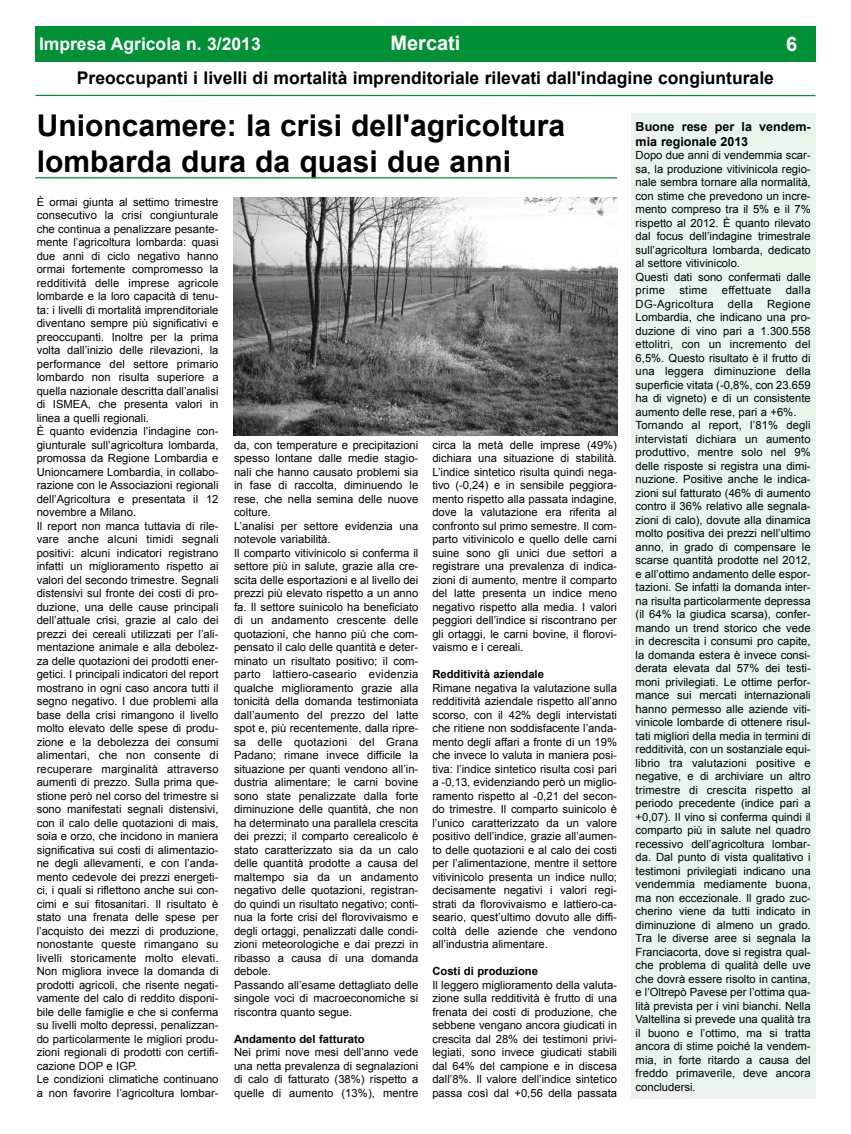
<style>
.page{position:relative;width:851px;height:1134px;background:#fff}
.page>*{position:absolute;margin:0;border:0;box-sizing:border-box;transform-origin:0 0}
.t1{font:700 30px/36px "Arial";color:#000}
.t2{font:700 20px "Arial";color:#fff}
.t3{font:700 17.5px "Arial";color:#000}
.t4{font:700 17.5px "Arial";color:#fff}
.t5{font:700 12.5px/15px "Arial";color:#000}
.t6{font:11.25px/13.5px "Arial";color:#000}
.t7{font:700 11.25px "Arial";color:#000}
.t8{font:11.25px "Arial";letter-spacing:.025em;color:#000}
</style>
<div class="page">
<div style="left:35px;top:26px;width:780px;height:36px;background:#009036"></div>
<div style="left:630px;top:113px;width:185px;height:985px;background:#ebf4eb"></div>
<hr style="left:35px;top:177px;width:582px;height:2px;background:#009036">
<hr style="left:35px;top:95px;width:780px;height:1px;background:#009036">
<img style="left:234px;top:197px;width:383px;height:238px">
<h2 class="t2" style="left:390px;top:30px;width:72px">Mercati</h2>
<h3 class="t4" style="left:39px;top:32px;width:223px">Impresa Agricola n. 3/2013</h3>
<h2 class="t2" style="left:785px;top:31px;width:13px">6</h2>
<h3 class="t3" style="left:77px;top:66px;width:698px">Preoccupanti i livelli di mortalità imprenditoriale rilevati dall'indagine congiunturale</h3>
<h1 class="t1" style="left:37px;top:108px;width:530px">Unioncamere: la crisi dell'agricoltura lombarda dura da quasi due anni</h1>
<p class="t6" style="left:37px;top:195px;width:183px">È ormai giunta al settimo trimestre consecutivo la crisi congiunturale che continua a penalizzare pesante&shy;mente l’agricoltura lombarda: quasi due anni di ciclo negativo hanno ormai fortemente compromesso la redditività delle imprese agricole lombarde e la loro capacità di tenu&shy;ta: i livelli di mortalità imprenditoriale diventano sempre più significativi e preoccupanti. Inoltre per la prima volta dall’inizio delle rilevazioni, la performance del settore primario lombardo non risulta superiore a quella nazionale descritta dall’analisi di ISMEA, che presenta valori in linea a quelli regionali.<br>È quanto evidenzia l’indagine con&shy;giunturale sull’agricoltura lombarda, promossa da Regione Lombardia e Unioncamere Lombardia, in collabo&shy;razione con le Associazioni regionali dell’Agricoltura e presentata il 12 novembre a Milano.<br>Il report non manca tuttavia di rile&shy;vare anche alcuni timidi segnali positivi: alcuni indicatori registrano infatti un miglioramento rispetto ai valori del secondo trimestre. Segnali distensivi sul fronte dei costi di pro&shy;duzione, una delle cause principali dell’attuale crisi, grazie al calo dei prezzi dei cereali utilizzati per l’ali&shy;mentazione animale e alla debolez&shy;za delle quotazioni dei prodotti ener&shy;getici. I principali indicatori del report mostrano in ogni caso ancora tutti il segno negativo. I due problemi alla base della crisi rimangono il livello molto elevato delle spese di produ&shy;zione e la debolezza dei consumi alimentari, che non consente di recuperare marginalità attraverso aumenti di prezzo. Sulla prima que&shy;stione però nel corso del trimestre si sono manifestati segnali distensivi, con il calo delle quotazioni di mais, soia e orzo, che incidono in maniera significativa sui costi di alimentazio&shy;ne degli allevamenti, e con l’anda&shy;mento cedevole dei prezzi energeti&shy;ci, i quali si riflettono anche sui con&shy;cimi e sui fitosanitari. Il risultato è stato una frenata delle spese per l’acquisto dei mezzi di produzione, nonostante queste rimangano su livelli storicamente molto elevati.<br>Non migliora invece la domanda di prodotti agricoli, che risente negati&shy;vamente del calo di reddito disponi&shy;bile delle famiglie e che si conferma su livelli molto depressi, penalizzan&shy;do particolarmente le migliori produ&shy;zioni regionali di prodotti con certifi&shy;cazione DOP e IGP.<br>Le condizioni climatiche continuano a non favorire l’agricoltura lombar-</p>
<p class="t6" style="left:234px;top:438px;width:186px">da, con temperature e precipitazioni spesso lontane dalle medie stagio&shy;nali che hanno causato problemi sia in fase di raccolta, diminuendo le rese, che nella semina delle nuove colture.<br>L’analisi per settore evidenzia una notevole variabilità.<br>Il comparto vitivinicolo si conferma il settore più in salute, grazie alla cre&shy;scita delle esportazioni e al livello dei prezzi più elevato rispetto a un anno fa. Il settore suinicolo ha beneficiato di un andamento crescente delle quotazioni, che hanno più che com&shy;pensato il calo delle quantità e deter&shy;minato un risultato positivo; il com&shy;parto lattiero-caseario evidenzia qualche miglioramento grazie alla tonicità della domanda testimoniata dall’aumento del prezzo del latte spot e, più recentemente, dalla ripre&shy;sa delle quotazioni del Grana Padano; rimane invece difficile la situazione per quanti vendono all’in&shy;dustria alimentare; le carni bovine sono state penalizzate dalla forte diminuzione delle quantità, che non ha determinato una parallela crescita dei prezzi; il comparto cerealicolo è stato caratterizzato sia da un calo delle quantità prodotte a causa del maltempo sia da un andamento negativo delle quotazioni, registran&shy;do quindi un risultato negativo; conti&shy;nua la forte crisi del florovivaismo e degli ortaggi, penalizzati dalle condi&shy;zioni meteorologiche e dai prezzi in ribasso a causa di una domanda debole.<br>Passando all’esame dettagliato delle singole voci di macroeconomiche si riscontra quanto segue.</p>
<p class="t7" style="left:234px;top:1031px;width:132px">Andamento del fatturato</p>
<p class="t6" style="left:234px;top:1045px;width:186px;text-align:justify">Nei primi nove mesi dell’anno vede una netta prevalenza di segnalazioni di calo di fatturato (38%) rispetto a quelle di aumento (13%), mentre</p>
<p class="t6" style="left:432px;top:438px;width:186px;text-align:justify">circa la metà delle imprese (49%) dichiara una situazione di stabilità.<br>L’indice sintetico risulta quindi nega&shy;tivo (-0,24) e in sensibile peggiora&shy;mento rispetto alla passata indagine, dove la valutazione era riferita al confronto sul primo semestre. Il com&shy;parto vitivinicolo e quello delle carni suine sono gli unici due settori a registrare una prevalenza di indica&shy;zioni di aumento, mentre il comparto del latte presenta un indice meno negativo rispetto alla media. I valori peggiori dell’indice si riscontrano per gli ortaggi, le carni bovine, il florovi&shy;vaismo e i cereali.</p>
<p class="t7" style="left:432px;top:666px;width:113px">Redditività aziendale</p>
<p class="t6" style="left:432px;top:681px;width:186px;text-align:justify">Rimane negativa la valutazione sulla redditività aziendale rispetto all’anno scorso, con il 42% degli intervistati che ritiene non soddisfacente l’anda&shy;mento degli affari a fronte di un 19% che invece lo valuta in maniera posi&shy;tiva: l’indice sintetico risulta così pari a -0,13, evidenziando però un miglio&shy;ramento rispetto al -0,21 del secon&shy;do trimestre. Il comparto suinicolo è l’unico caratterizzato da un valore positivo dell’indice, grazie all’aumen&shy;to delle quotazioni e al calo dei costi per l’alimentazione, mentre il settore vitivinicolo presenta un indice nullo; decisamente negativi i valori regi&shy;strati da florovivaismo e lattiero-ca&shy;seario, quest’ultimo dovuto alle diffi&shy;coltà delle aziende che vendono all’industria alimentare.</p>
<p class="t7" style="left:432px;top:963px;width:107px">Costi di produzione</p>
<p class="t6" style="left:432px;top:978px;width:186px;text-align:justify">Il leggero miglioramento della valuta&shy;zione sulla redditività è frutto di una frenata dei costi di produzione, che sebbene vengano ancora giudicati in crescita dal 28% dei testimoni privi&shy;legiati, sono invece giudicati stabili dal 64% del campione e in discesa dall’8%. Il valore dell’indice sintetico passa così dal +0,56 della passata</p>
<p class="t5" style="left:635px;top:119px;width:176px">Buone rese per la vendem&shy;mia regionale 2013</p>
<p class="t6" style="left:635px;top:149px;width:176px">Dopo due anni di vendemmia scar&shy;sa, la produzione vitivinicola regio&shy;nale sembra tornare alla normalità, con stime che prevedono un incre&shy;mento compreso tra il 5% e il 7% rispetto al 2012. È quanto rilevato dal focus dell’indagine trimestrale sull’agricoltura lombarda, dedicato al settore vitivinicolo.<br>Questi dati sono confermati dalle prime</p>
<p class="t6" style="left:679px;top:284px;width:30px">stime</p>
<p class="t8" style="left:721px;top:283px;width:51px">effettuate</p>
<p class="t6" style="left:785px;top:284px;width:26px">dalla</p>
<p class="t8" style="left:635px;top:297px;width:80px">DG-Agricoltura</p>
<p class="t6" style="left:727px;top:297px;width:26px">della</p>
<p class="t6" style="left:635px;top:297px;width:177px;text-indent:131px">Regione Lombardia, che indicano una pro&shy;duzione di vino pari a 1.300.558 ettolitri, con un incremento del 6,5%. Questo risultato è il frutto di una leggera diminuzione della superficie vitata (-0,8%, con 23.659 ha di vigneto) e di un consistente aumento delle rese, pari a +6%.<br>Tornando al report, l’81% degli intervistati dichiara un aumento produttivo, mentre solo nel 9% delle risposte si registra una dimi&shy;nuzione. Positive anche le indica&shy;zioni sul fatturato (46% di aumento contro il 36% relativo alle segnala&shy;zioni di calo), dovute alla dinamica molto positiva dei prezzi nell’ultimo anno, in grado di compensare le scarse quantità prodotte nel 2012, e all’ottimo andamento delle espor&shy;tazioni. Se infatti la domanda inter&shy;na risulta particolarmente depressa (il 64% la giudica scarsa), confer&shy;mando un trend storico che vede in decrescita i consumi pro capite, la domanda estera è invece consi&shy;derata elevata dal 57% dei testi&shy;moni privilegiati. Le ottime perfor&shy;mance sui mercati internazionali hanno permesso alle aziende viti&shy;vinicole lombarde di ottenere risul&shy;tati migliori della media in termini di redditività, con un sostanziale equi&shy;librio tra valutazioni positive e negative, e di archiviare un altro trimestre di crescita rispetto al periodo precedente (indice pari a +0,07). Il vino si conferma quindi il comparto più in salute nel quadro recessivo dell’agricoltura lombar&shy;da. Dal punto di vista qualitativo i testimoni privilegiati indicano una vendemmia mediamente buona, ma non eccezionale. Il grado zuc&shy;cherino viene da tutti indicato in diminuzione di almeno un grado.<br>Tra le diverse aree si segnala la Franciacorta, dove si registra qual&shy;che problema di qualità delle uve che dovrà essere risolto in cantina, e l’Oltrepò Pavese per l’ottima qua&shy;lità prevista per i vini bianchi. Nella Valtellina si prevede una qualità tra il buono e l’ottimo, ma si tratta ancora di stime poiché la vendem&shy;mia, in forte ritardo a causa del freddo primaverile, deve ancora concludersi.</p>
</div>
